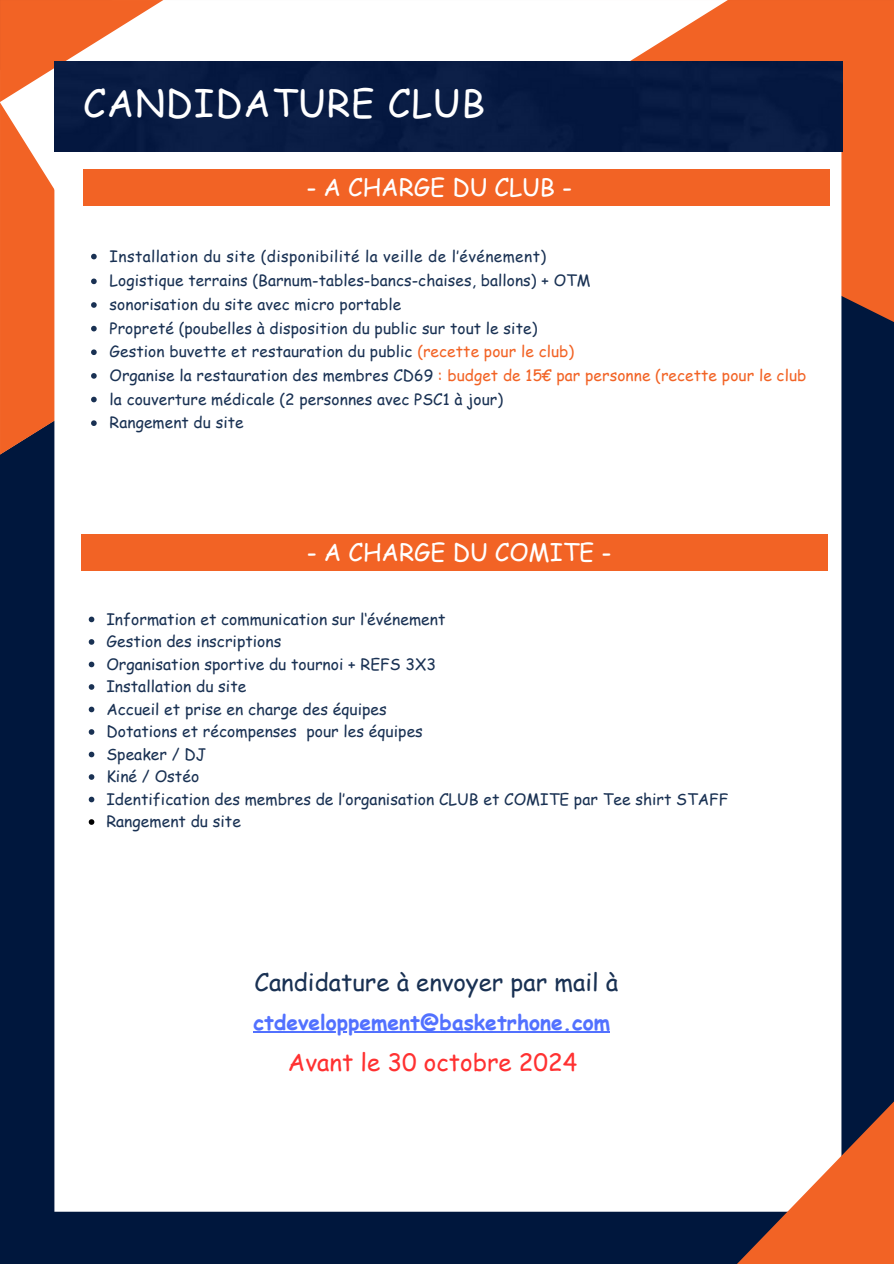
<style>
.page{position:relative;width:894px;height:1264px;background:#fff}
.page>*{position:absolute;margin:0;border:0;box-sizing:border-box;transform-origin:0 0}
.t1{font:37.5px "Comic Sans MS";letter-spacing:.025em;color:#fff}
.t2{font:24px "Comic Sans MS";color:#fff}
.t3{font:24px "Comic Sans MS";color:#193153}
.t4{font:24px "Comic Sans MS";color:#ff3131}
.t5{font:700 21px "Comic Sans MS";color:#5271ff}
.t6{font:15.6px "Comic Sans MS";letter-spacing:.005em;color:#193153}
.t7{font:15.6px "Comic Sans MS";letter-spacing:.005em;color:#f26325}
.t8{font:15.6px "Comic Sans MS";letter-spacing:.025em;color:#193153}
.s1{color:#f26325}
.s2{color:#193153}
</style>
<div class="page">
<div style="left:0;top:0;width:893px;height:1263px;background:#00173d"></div>
<div style="left:727px;top:0;width:166px;height:323px;background:#f26325"></div>
<svg style="left:163px;top:0;width:564px;height:61px;background:#fdf2ec"></svg>
<svg style="left:0;top:0;width:163px;height:102px;background:#f5946a"></svg>
<svg style="left:0;top:102px;width:54px;height:352px;background:#e87240"></svg>
<div style="left:54px;top:117px;width:787px;height:1094px;background:#fff"></div>
<svg style="left:735px;top:1099px;width:158px;height:164px"></svg>
<img style="left:55px;top:61px;width:786px;height:90px">
<div style="left:83px;top:170px;width:746px;height:36px;background:#f26325"></div>
<div style="left:81px;top:534px;width:746px;height:36px;background:#f26325"></div>
<svg style="left:89px;top:616px;width:5px;height:6px"></svg>
<svg style="left:89px;top:639px;width:5px;height:5px"></svg>
<svg style="left:89px;top:661px;width:5px;height:6px"></svg>
<svg style="left:89px;top:684px;width:5px;height:5px"></svg>
<svg style="left:89px;top:706px;width:5px;height:6px"></svg>
<svg style="left:89px;top:729px;width:5px;height:5px"></svg>
<svg style="left:89px;top:751px;width:5px;height:6px"></svg>
<svg style="left:89px;top:774px;width:5px;height:5px"></svg>
<svg style="left:89px;top:796px;width:5px;height:6px"></svg>
<svg style="left:89px;top:819px;width:5px;height:5px"></svg>
<svg style="left:91px;top:254px;width:6px;height:5px"></svg>
<svg style="left:91px;top:278px;width:6px;height:6px"></svg>
<svg style="left:91px;top:302px;width:6px;height:6px"></svg>
<svg style="left:91px;top:326px;width:6px;height:5px"></svg>
<svg style="left:91px;top:349px;width:6px;height:6px"></svg>
<svg style="left:91px;top:373px;width:6px;height:6px"></svg>
<svg style="left:91px;top:397px;width:6px;height:5px"></svg>
<svg style="left:91px;top:420px;width:6px;height:6px"></svg>
<hr style="left:253px;top:1031px;width:357px;height:1px;background:#5271ff">
<p class="t1" style="left:83px;top:76px;width:403px">CANDIDATURE CLUB</p>
<p class="t2" style="left:306px;top:170px;width:267px">- A CHARGE DU CLUB -</p>
<h2 class="t8" style="left:110px;top:244px;width:438px">Installation du site (disponibilité la veille de l’événement)</h2>
<p class="t6" style="left:110px;top:269px;width:482px">Logistique terrains (Barnum-tables-bancs-chaises, ballons) + OTM</p>
<p class="t6" style="left:110px;top:293px;width:293px">sonorisation du site avec micro portable</p>
<p class="t6" style="left:110px;top:316px;width:429px">Propreté (poubelles à disposition du public sur tout le site)</p>
<p class="t6" style="left:110px;top:340px;width:466px">Gestion buvette et restauration du public <span class="s1">(recette pour le club)</span></p>
<p class="t7" style="left:110px;top:364px;width:698px"><span class="s2">Organise la restauration des membres CD69</span> : budget de 15€ par personne (recette pour le club</p>
<p class="t6" style="left:110px;top:387px;width:395px">la couverture médicale (2 personnes avec PSC1 à jour)</p>
<p class="t6" style="left:110px;top:411px;width:135px">Rangement du site</p>
<p class="t2" style="left:306px;top:534px;width:306px">- A CHARGE DU COMITE -</p>
<h2 class="t6" style="left:106px;top:607px;width:340px">Information et communication sur l‘événement</h2>
<p class="t6" style="left:106px;top:630px;width:176px">Gestion des inscriptions</p>
<p class="t6" style="left:106px;top:652px;width:331px">Organisation sportive du tournoi + REFS 3X3</p>
<p class="t6" style="left:106px;top:675px;width:141px">Installation du site</p>
<p class="t6" style="left:106px;top:697px;width:282px">Accueil et prise en charge des équipes</p>
<p class="t6" style="left:106px;top:720px;width:318px">Dotations et récompenses pour les équipes</p>
<p class="t6" style="left:106px;top:742px;width:101px">Speaker / DJ</p>
<p class="t6" style="left:106px;top:765px;width:94px">Kiné / Ostéo</p>
<p class="t6" style="left:106px;top:787px;width:623px">Identification des membres de l’organisation CLUB et COMITE par Tee shirt STAFF</p>
<p class="t6" style="left:106px;top:810px;width:136px">Rangement du site</p>
<h1 class="t3" style="left:254px;top:964px;width:365px">Candidature à envoyer par mail à</h1>
<p class="t5" style="left:253px;top:1007px;width:358px">ctdeveloppement@basketrhone.com</p>
<p class="t4" style="left:288px;top:1044px;width:291px">Avant le 30 octobre 2024</p>
</div>
